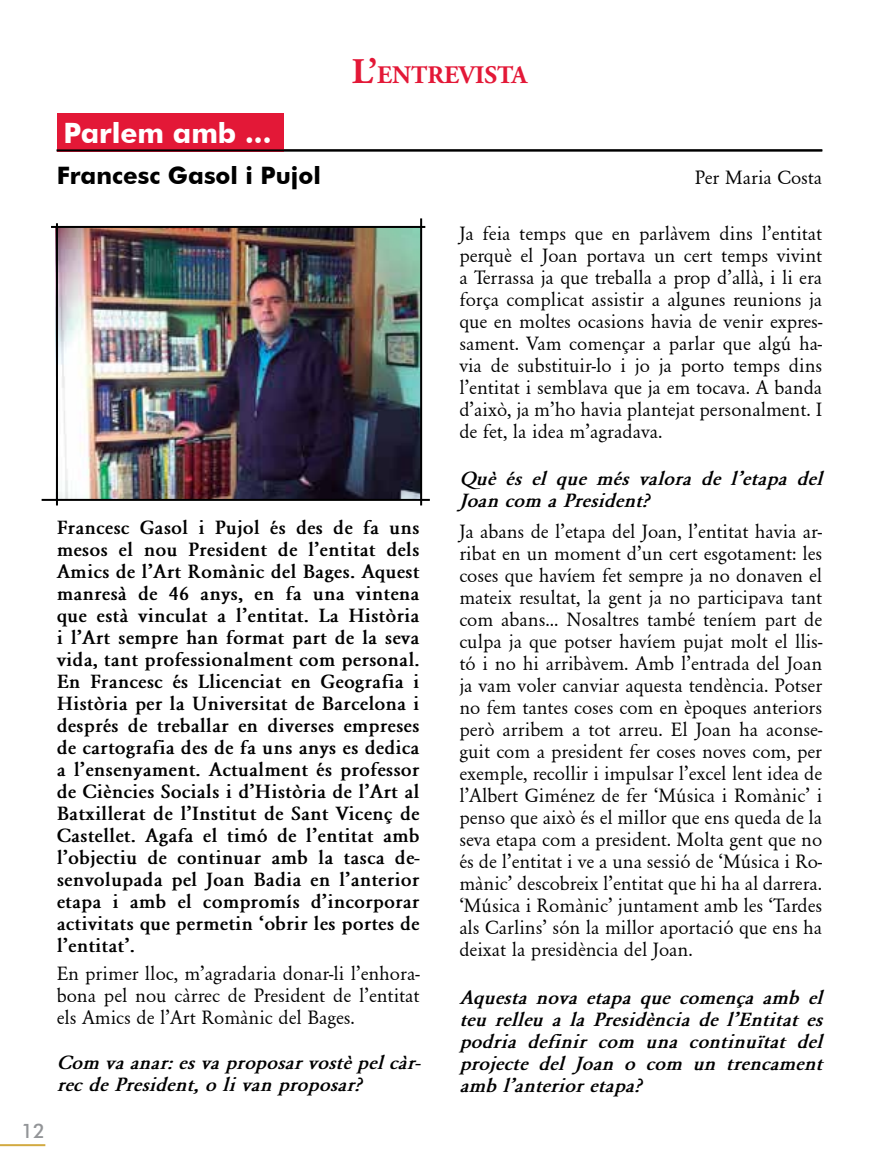
<style>
.page{position:relative;width:879px;height:1163px;background:#fff}
.page>*{position:absolute;margin:0;border:0;box-sizing:border-box;transform-origin:0 0}
.t1{font:700 28px "Futura BT";color:#fff}
.t2{font:700 25.2px "Adobe Garamond Pro";color:#e31837}
.t3{font:700 24px "Futura BT";color:#000}
.t4{font:20px/22px "Garamond";color:#000;text-align:justify}
.t5{font:700 20px/22px "Garamond";color:#000;text-align:justify}
.t6{font:italic 700 20px/22px "Garamond";color:#000}
.t7{font:500 20px "Futura BT";color:#939598}
.s1{font-size:36px}
</style>
<div class="page">
<hr style="left:0;top:1143px;width:45px;height:2px;background:#d2aa41">
<img style="left:55px;top:228px;width:365px;height:271px">
<hr style="left:51px;top:226px;width:374px;height:2px;background:#000">
<hr style="left:56px;top:223px;width:2px;height:282px;background:#000">
<hr style="left:42px;top:499px;width:388px;height:2px;background:#000">
<hr style="left:420px;top:218px;width:2px;height:287px;background:#000">
<div style="left:57px;top:113px;width:226px;height:38px;background:#e31837"></div>
<hr style="left:57px;top:149px;width:765px;height:2px;background:#000">
<p class="t2" style="left:352px;top:60px;width:177px"><span class="s1">L’</span>ENTREVISTA</p>
<h1 class="t1" style="left:63px;top:116px;width:209px">Parlem amb ...</h1>
<p class="t3" style="left:57px;top:161px;width:266px">Francesc Gasol i Pujol</p>
<p class="t4" style="left:694px;top:167px;width:129px">Per Maria Costa</p>
<p class="t7" style="left:21px;top:1118px;width:26px">12</p>
<p class="t5" style="left:57px;top:516px;width:364px">Francesc Gasol i Pujol és des de fa uns mesos el nou President de l’entitat dels Amics de l’Art Romànic del Bages. Aquest manresà de 46 anys, en fa una vintena que està vinculat a l’entitat. La Història i l’Art sempre han format part de la seva vida, tant professionalment com personal.<br>En Francesc és Llicenciat en Geografia i Història per la Universitat de Barcelona i després de treballar en diverses empreses de cartografia des de fa uns anys es dedica a l’ensenyament. Actualment és professor de Ciències Socials i d’Història de l’Art al Batxillerat de l’Institut de Sant Vicenç de Castellet. Agafa el timó de l’entitat amb l’objectiu de continuar amb la tasca de&shy;senvolupada pel Joan Badia en l’anterior etapa i amb el compromís d’incorporar activitats que permetin ‘obrir les portes de l’entitat’.</p>
<p class="t4" style="left:57px;top:962px;width:364px">En primer lloc, m’agradaria donar-li l’enhora&shy;bona pel nou càrrec de President de l’entitat els Amics de l’Art Romànic del Bages.</p>
<p class="t6" style="left:57px;top:1051px;width:366px">Com va anar: es va proposar vostè pel càr&shy;rec de President, o li van proposar?</p>
<p class="t4" style="left:459px;top:222px;width:364px">Ja feia temps que en parlàvem dins l’entitat perquè el Joan portava un cert temps vivint a Terrassa ja que treballa a prop d’allà, i li era força complicat assistir a algunes reunions ja que en moltes ocasions havia de venir expres&shy;sament. Vam començar a parlar que algú ha&shy;via de substituir-lo i jo ja porto temps dins l’entitat i semblava que ja em tocava. A banda d’això, ja m’ho havia plantejat personalment. I de fet, la idea m’agradava.</p>
<p class="t6" style="left:459px;top:468px;width:364px">Què és el que més valora de l’etapa del<br>Joan com a President?</p>
<p class="t4" style="left:459px;top:520px;width:364px">Ja abans de l’etapa del Joan, l’entitat havia ar&shy;ribat en un moment d’un cert esgotament: les coses que havíem fet sempre ja no donaven el mateix resultat, la gent ja no participava tant com abans... Nosaltres també teníem part de culpa ja que potser havíem pujat molt el llis&shy;tó i no hi arribàvem. Amb l’entrada del Joan ja vam voler canviar aquesta tendència. Potser no fem tantes coses com en èpoques anteriors però arribem a tot arreu. El Joan ha aconse&shy;guit com a president fer coses noves com, per exemple, recollir i impulsar l’excel·lent idea de l’Albert Giménez de fer ‘Música i Romànic’ i penso que això és el millor que ens queda de la seva etapa com a president. Molta gent que no és de l’entitat i ve a una sessió de ‘Música i Ro&shy;mànic’ descobreix l’entitat que hi ha al darrera. ‘Música i Romànic’ juntament amb les ‘Tardes als Carlins’ són la millor aportació que ens ha deixat la presidència del Joan.</p>
<p class="t6" style="left:459px;top:986px;width:364px;text-align:justify">Aquesta nova etapa que comença amb el teu relleu a la Presidència de l’Entitat es podria definir com una continuïtat del projecte del Joan o com un trencament amb l’anterior etapa?</p>
</div>
